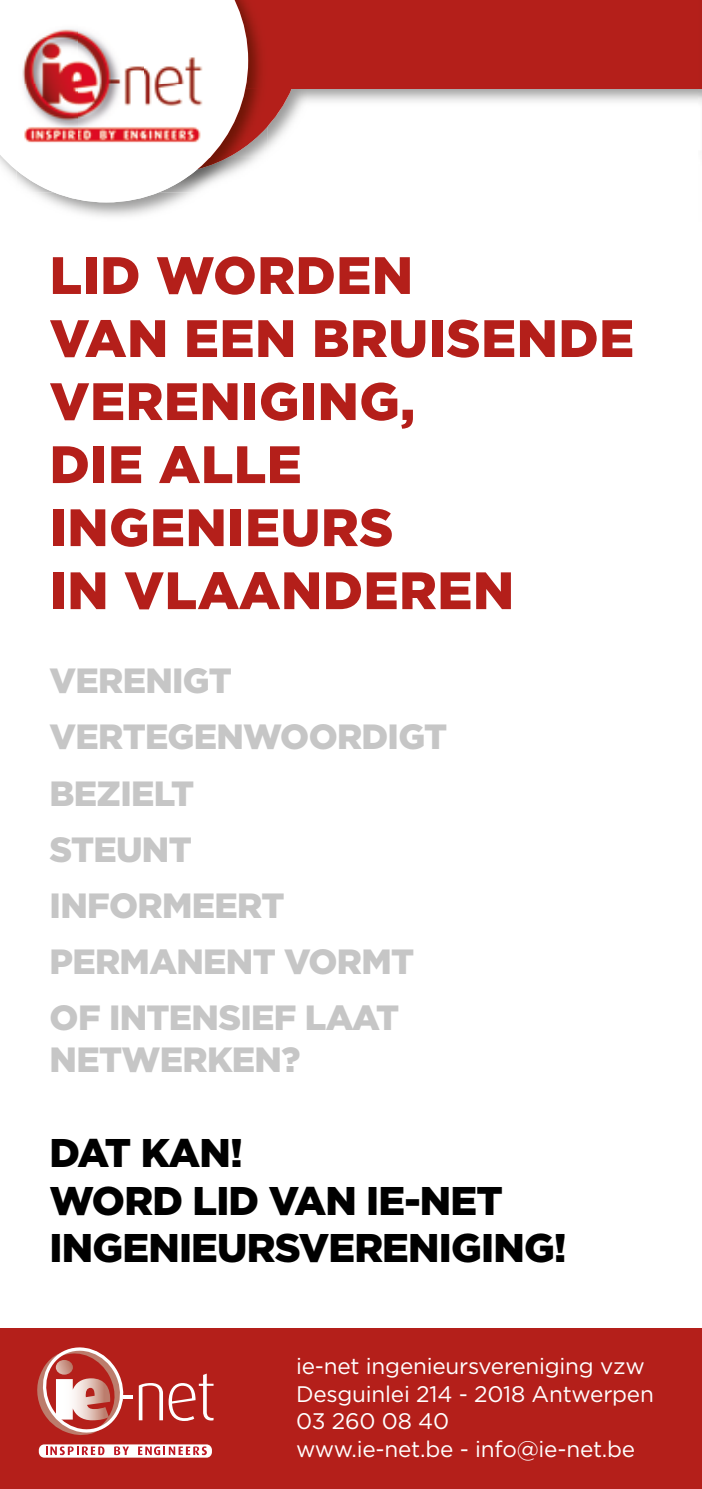
<style>
.page{position:relative;width:702px;height:1489px;background:#fff}
.page>*{position:absolute;margin:0;border:0;box-sizing:border-box;transform-origin:0 0}
.t1{font:900 52.5px/63px "Gotham";letter-spacing:.01em;color:#b41f1a}
.t2{font:900 40px/47.5px "Gotham";letter-spacing:-.02em;color:#000}
.t3{font:900 35px/56.2px "Gotham";letter-spacing:-.02em;color:#c6c6c6}
.t4{font:22.5px/27.5px "Gotham";letter-spacing:-.01em;color:#fff}
</style>
<div class="page">
<svg style="left:267px;top:89px;width:36px;height:65px"></svg>
<div style="left:192px;top:0;width:510px;height:89px;background:#b41f1a"></div>
<img style="left:248px;top:89px;width:19px;height:79px">
<img style="left:248px;top:7px;width:14px;height:82px">
<svg style="left:0;top:0;width:248px;height:202px"></svg>
<img style="left:12px;top:11px;width:198px;height:147px">
<div style="left:0;top:1327px;width:702px;height:161px;background:#b41f1a"></div>
<svg style="left:39px;top:1444px;width:173px;height:13px"></svg>
<hr style="left:118px;top:1395px;width:14px;height:3px;background:#fff">
<svg style="left:139px;top:1383px;width:24px;height:37px"></svg>
<svg style="left:169px;top:1373px;width:44px;height:47px"></svg>
<svg style="left:46px;top:1446px;width:58px;height:8px"></svg>
<svg style="left:114px;top:1446px;width:15px;height:8px"></svg>
<svg style="left:138px;top:1446px;width:69px;height:8px"></svg>
<svg style="left:37px;top:1347px;width:94px;height:88px"></svg>
<h1 class="t1" style="left:50px;top:242px;width:586px">LID WORDEN<br>VAN EEN BRUISENDE<br>VERENIGING,<br>DIE ALLE<br>INGENIEURS<br>IN VLAANDEREN</h1>
<h3 class="t3" style="left:50px;top:651px;width:399px">VERENIGT<br>VERTEGENWOORDIGT<br>BEZIELT<br>STEUNT<br>INFORMEERT<br>PERMANENT VORMT<br>OF INTENSIEF LAAT</h3>
<h3 class="t3" style="left:50px;top:1030px;width:252px">NETWERKEN?</h3>
<h2 class="t2" style="left:50px;top:1128px;width:518px">DAT KAN!<br>WORD LID VAN IE-NET<br>INGENIEURSVERENIGING!</h2>
<p class="t4" style="left:296px;top:1351px;width:359px">ie-net ingenieursvereniging vzw<br>Desguinlei 214 - 2018 Antwerpen<br>03 260 08 40<br>www.ie-net.be - info@ie-net.be</p>
</div>
